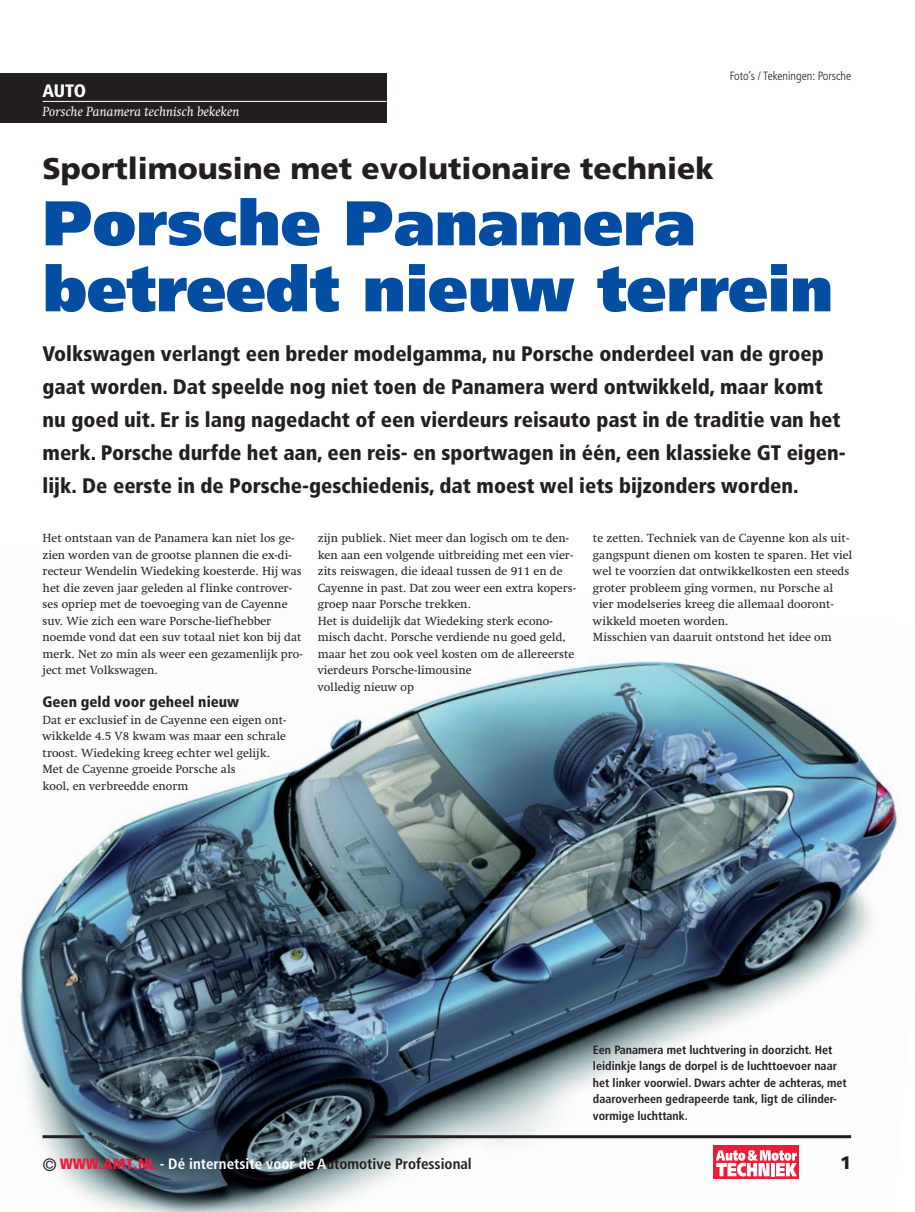
<style>
.page{position:relative;width:915px;height:1212px;background:#fff}
.page>*{position:absolute;margin:0;border:0;box-sizing:border-box;transform-origin:0 0}
.t1{font:900 63px/66px "Frutiger LT Std";color:#034da2}
.t2{font:900 30px "Frutiger LT Std";color:#231f20}
.t3{font:900 condensed 21px/33px "Frutiger LT Std";color:#231f20}
.t4{font:900 condensed 18px "Frutiger LT Std";color:#fff}
.t5{font:900 18px "Frutiger LT Std";color:#231f20}
.t6{font:700 condensed 15px "Frutiger";color:#fff}
.t7{font:900 condensed 15px "Frutiger LT Std";color:#231f20}
.t8{font:italic 13.5px "Swift LT Std";color:#fff}
.t9{font:12px/16.5px "Swift LT Std";color:#231f20}
.t10{font:700 condensed 12px/16.5px "Frutiger LT Std";color:#231f20}
.t11{font:300 condensed 12px "Frutiger LT Std";color:#231f20}
.s1{font-weight:400;font-size:18px;color:#231f20}
.s2{font-weight:900;color:#ed1a3a}
.s3{color:#231f20}
</style>
<div class="page">
<img style="left:20px;top:660px;width:881px;height:552px">
<hr style="left:43px;top:1135px;width:41px;height:3px;background:#231f20">
<hr style="left:366px;top:1135px;width:484px;height:3px;background:#231f20">
<div style="left:0;top:73px;width:386px;height:49px;background:#231f20"></div>
<hr style="left:43px;top:101px;width:343px;height:1px;background:#fff">
<div style="left:713px;top:1146px;width:86px;height:33px;background:#ed1a3a"></div>
<svg style="left:715px;top:1150px;width:81px;height:26px"></svg>
<h3 class="t4" style="left:43px;top:83px;width:45px">AUTO</h3>
<p class="t8" style="left:43px;top:103px;width:198px">Porsche Panamera technisch bekeken</p>
<h2 class="t2" style="left:43px;top:151px;width:672px">Sportlimousine met evolutionaire techniek</h2>
<p class="t11" style="left:729px;top:69px;width:123px">Foto’s / Tekeningen: Porsche</p>
<h1 class="t1" style="left:43px;top:191px;width:792px">Porsche Panamera betreedt nieuw terrein</h1>
<p class="t3" style="left:43px;top:339px;width:804px">Volkswagen verlangt een breder modelgamma, nu Porsche onderdeel van de groep gaat worden. Dat speelde nog niet toen de Panamera werd ontwikkeld, maar komt nu goed uit. Er is lang nagedacht of een vierdeurs reisauto past in de traditie van het merk. Porsche durfde het aan, een reis- en sportwagen in één, een klassieke GT eigen&shy;lijk. De eerste in de Porsche-geschiedenis, dat moest wel iets bijzonders worden.</p>
<p class="t9" style="left:43px;top:531px;width:261px">Het ontstaan van de Panamera kan niet los ge&shy;zien worden van de grootse plannen die ex-di&shy;recteur Wendelin Wiedeking koesterde. Hij was het die zeven jaar geleden al flinke controver&shy;ses opriep met de toevoeging van de Cayenne suv. Wie zich een ware Porsche-liefhebber noemde vond dat een suv totaal niet kon bij dat merk. Net zo min als weer een gezamenlijk pro&shy;ject met Volkswagen.</p>
<p class="t7" style="left:43px;top:696px;width:198px">Geen geld voor geheel nieuw</p>
<p class="t9" style="left:43px;top:713px;width:245px">Dat er exclusief in de Cayenne een eigen ont&shy;wikkelde 4.5 V8 kwam was maar een schrale troost. Wiedeking kreeg echter wel gelijk.<br>Met de Cayenne groeide Porsche als<br>kool, en verbreedde enorm</p>
<p class="t9" style="left:317px;top:531px;width:260px">zijn publiek. Niet meer dan logisch om te den&shy;ken aan een volgende uitbreiding met een vier&shy;zits reiswagen, die ideaal tussen de 911 en de Cayenne in past. Dat zou weer een extra kopers&shy;groep naar Porsche trekken.<br>Het is duidelijk dat Wiedeking sterk econo&shy;misch dacht. Porsche verdiende nu goed geld, maar het zou ook veel kosten om de allereerste vierdeurs Porsche-limousine<br>volledig nieuw op</p>
<p class="t9" style="left:592px;top:531px;width:261px">te zetten. Techniek van de Cayenne kon als uit&shy;gangspunt dienen om kosten te sparen. Het viel wel te voorzien dat ontwikkelkosten een steeds groter probleem ging vormen, nu Porsche al vier modelseries kreeg die allemaal dooront&shy;wikkeld moeten worden.<br>Misschien van daaruit ontstond het idee om</p>
<p class="t10" style="left:592px;top:1042px;width:255px">Een Panamera met luchtvering in doorzicht. Het leidinkje langs de dorpel is de luchttoevoer naar het linker voorwiel. Dwars achter de achteras, met daaroverheen gedrapeerde tank, ligt de cilinder&shy;vormige luchttank.</p>
<p class="t6" style="left:43px;top:1158px;width:430px"><span class="s1">©</span> <span class="s2">WWW.AMT.NL</span> - Dé internetsite voor de A<span class="s3">utomotive Professional</span></p>
<h3 class="t5" style="left:839px;top:1153px;width:13px">1</h3>
</div>
